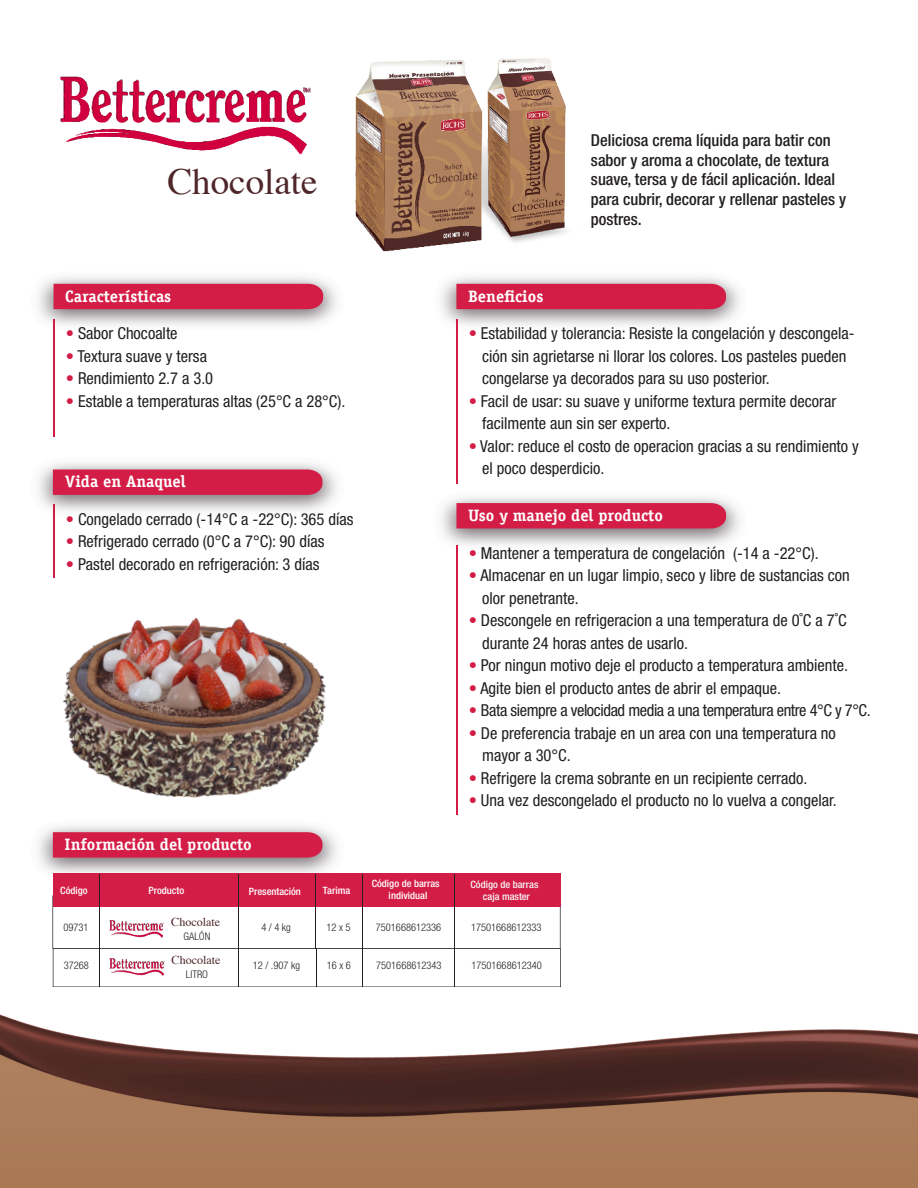
<style>
.page{position:relative;width:918px;height:1188px;background:#fff}
.page>*{position:absolute;margin:0;border:0;box-sizing:border-box;transform-origin:0 0}
.t1{font:37.05px "Times";color:#4f262a}
.t2{font:condensed 16.5px/22.5px "Helvetica Neue LT Std";color:#231f20}
.t3{font:500 condensed 16.5px/19.8px "Helvetica Neue LT Std";color:#231f20}
.t4{font:700 16.5px "Officina Serif";color:#fff}
.t5{font:condensed 16.5px "Helvetica Neue LT Std";letter-spacing:-.025em;color:#231f20}
.t6{font:12.15px "Times";color:#4f262a}
.t7{font:300 condensed 10.5px "Helvetica Neue";color:#231f20}
.t8{font:500 condensed 10.05px/12px "Helvetica Neue LT Std";color:#fff;text-align:center;scale:1.04 1}
.t9{font:500 condensed 10.05px/12px "Helvetica Neue LT Std";color:#f5f7f7;text-align:center;scale:1.04 1}
.s1{color:#d41d46}
</style>
<div class="page">
<img style="left:0;top:1014px;width:918px;height:174px">
<img style="left:441px;top:497px;width:299px;height:49px">
<div style="left:456px;top:503px;width:270px;height:25px;background:#d41d46"></div>
<img style="left:38px;top:826px;width:311px;height:48px">
<svg style="left:53px;top:832px;width:269px;height:26px;background:#d22149"></svg>
<img style="left:38px;top:463px;width:299px;height:48px">
<div style="left:53px;top:470px;width:269px;height:25px;background:#d41d46"></div>
<div style="left:53px;top:874px;width:507px;height:33px;background:#d41d46"></div>
<hr style="left:99px;top:874px;width:1px;height:75px;background:#231f20">
<hr style="left:316px;top:874px;width:1px;height:74px;background:#231f20">
<hr style="left:362px;top:874px;width:1px;height:74px;background:#231f20">
<hr style="left:454px;top:874px;width:1px;height:74px;background:#231f20">
<hr style="left:238px;top:874px;width:1px;height:75px;background:#231f20">
<svg style="left:52px;top:895px;width:509px;height:92px"></svg>
<hr style="left:99px;top:948px;width:1px;height:39px;background:#231f20">
<hr style="left:316px;top:949px;width:1px;height:38px;background:#231f20">
<hr style="left:362px;top:949px;width:1px;height:38px;background:#231f20">
<hr style="left:454px;top:949px;width:1px;height:38px;background:#231f20">
<hr style="left:238px;top:949px;width:1px;height:38px;background:#231f20">
<img style="left:107px;top:953px;width:61px;height:25px">
<img style="left:501px;top:58px;width:65px;height:184px">
<img style="left:60px;top:76px;width:251px;height:79px">
<img style="left:38px;top:277px;width:299px;height:48px">
<div style="left:54px;top:284px;width:269px;height:25px;background:#d41d46"></div>
<div style="left:456px;top:284px;width:270px;height:25px;background:#d41d46"></div>
<hr style="left:53px;top:319px;width:2px;height:118px;background:#d41d46">
<hr style="left:456px;top:319px;width:2px;height:164px;background:#d41d46">
<hr style="left:53px;top:505px;width:2px;height:73px;background:#d41d46">
<img style="left:355px;top:59px;width:146px;height:193px">
<hr style="left:456px;top:546px;width:2px;height:269px;background:#d41d46">
<img style="left:63px;top:617px;width:263px;height:181px">
<p class="t1" style="left:168px;top:147px;width:152px">Chocolate</p>
<p class="t4" style="left:65px;top:286px;width:108px">Características</p>
<p class="t4" style="left:468px;top:286px;width:77px">Beneficios</p>
<p class="t3" style="left:591px;top:130px;width:257px">Deliciosa crema líquida para batir con sabor y aroma a chocolate, de textura suave, tersa y de fácil aplicación. Ideal para cubrir, decorar y rellenar pasteles y postres.</p>
<p class="t2" style="left:66px;top:322px;width:113px"><span class="s1">•</span> Sabor Chocoalte</p>
<p class="t2" style="left:66px;top:345px;width:143px"><span class="s1">•</span> Textura suave y tersa</p>
<p class="t2" style="left:66px;top:367px;width:149px"><span class="s1">•</span> Rendimiento 2.7 a 3.0</p>
<p class="t2" style="left:66px;top:390px;width:281px"><span class="s1">•</span> Estable a temperaturas altas (25°C a 28°C).</p>
<p class="t4" style="left:65px;top:472px;width:122px">Vida en Anaquel</p>
<p class="t2" style="left:66px;top:508px;width:289px"><span class="s1">•</span> Congelado cerrado (-14°C a -22°C): 365 días</p>
<p class="t2" style="left:66px;top:530px;width:260px"><span class="s1">•</span> Refrigerado cerrado (0°C a 7°C): 90 días</p>
<p class="t2" style="left:66px;top:553px;width:255px"><span class="s1">•</span> Pastel decorado en refrigeración: 3 días</p>
<p class="t4" style="left:65px;top:834px;width:189px">Información del producto</p>
<p class="t2" style="left:482px;top:322px;width:374px;text-indent:-14px"><span class="s1">•</span> Estabilidad y tolerancia: Resiste la congelación y descongela&shy;ción sin agrietarse ni llorar los colores. Los pasteles pueden congelarse ya decorados para su uso posterior.</p>
<p class="t2" style="left:482px;top:390px;width:356px;text-indent:-14px"><span class="s1">•</span> Facil de usar: su suave y uniforme textura permite decorar facilmente aun sin ser experto.</p>
<p class="t2" style="left:482px;top:435px;width:378px;text-indent:-14px"><span class="s1">•</span> Valor: reduce el costo de operacion gracias a su rendimiento y el poco desperdicio.</p>
<p class="t4" style="left:468px;top:505px;width:196px">Uso y manejo del producto</p>
<p class="t2" style="left:469px;top:541px;width:351px"><span class="s1">•</span> Mantener a temperatura de congelación (-14 a -22°C).</p>
<p class="t2" style="left:482px;top:564px;width:369px;text-indent:-14px"><span class="s1">•</span> Almacenar en un lugar limpio, seco y libre de sustancias con olor penetrante.</p>
<p class="t2" style="left:482px;top:609px;width:366px;text-indent:-14px"><span class="s1">•</span> Descongele en refrigeracion a una temperatura de 0˚C a 7˚C durante 24 horas antes de usarlo.</p>
<p class="t2" style="left:469px;top:654px;width:381px"><span class="s1">•</span> Por ningun motivo deje el producto a temperatura ambiente.</p>
<p class="t2" style="left:469px;top:676px;width:314px"><span class="s1">•</span> Agite bien el producto antes de abrir el empaque.</p>
<p class="t5" style="left:469px;top:701px;width:403px"><span class="s1">•</span> Bata siempre a velocidad media a una temperatura entre 4°C y 7°C.</p>
<p class="t2" style="left:482px;top:721px;width:355px;text-indent:-14px"><span class="s1">•</span> De preferencia trabaje en un area con una temperatura no mayor a 30°C.</p>
<p class="t2" style="left:469px;top:766px;width:340px"><span class="s1">•</span> Refrigere la crema sobrante en un recipiente cerrado.</p>
<p class="t2" style="left:469px;top:789px;width:369px"><span class="s1">•</span> Una vez descongelado el producto no lo vuelva a congelar.</p>
<p class="t8" style="left:60px;top:884px;width:28px">Código</p>
<p class="t8" style="left:148px;top:884px;width:36px">Producto</p>
<p class="t8" style="left:249px;top:885px;width:51px">Presentación</p>
<p class="t8" style="left:323px;top:884px;width:28px">Tarima</p>
<p class="t8" style="left:372px;top:878px;width:67px">Código de barras individual</p>
<p class="t9" style="left:470px;top:878px;width:67px">Código de barras caja master</p>
<p class="t6" style="left:171px;top:911px;width:51px">Chocolate</p>
<p class="t7" style="left:63px;top:922px;width:27px">09731</p>
<p class="t7" style="left:261px;top:922px;width:31px">4 / 4 kg</p>
<p class="t7" style="left:327px;top:922px;width:26px">12 x 5</p>
<p class="t7" style="left:376px;top:922px;width:67px">7501668612336</p>
<p class="t7" style="left:471px;top:922px;width:72px">17501668612333</p>
<p class="t6" style="left:172px;top:949px;width:51px">Chocolate</p>
<p class="t7" style="left:64px;top:960px;width:27px">37268</p>
<p class="t7" style="left:253px;top:960px;width:49px">12 / .907 kg</p>
<p class="t7" style="left:186px;top:968px;width:24px">LITRO</p>
<p class="t7" style="left:184px;top:930px;width:28px">GALÓN</p>
<p class="t7" style="left:327px;top:960px;width:26px">16 x 6</p>
<p class="t7" style="left:376px;top:960px;width:67px">7501668612343</p>
<p class="t7" style="left:471px;top:960px;width:72px">17501668612340</p>
</div>
